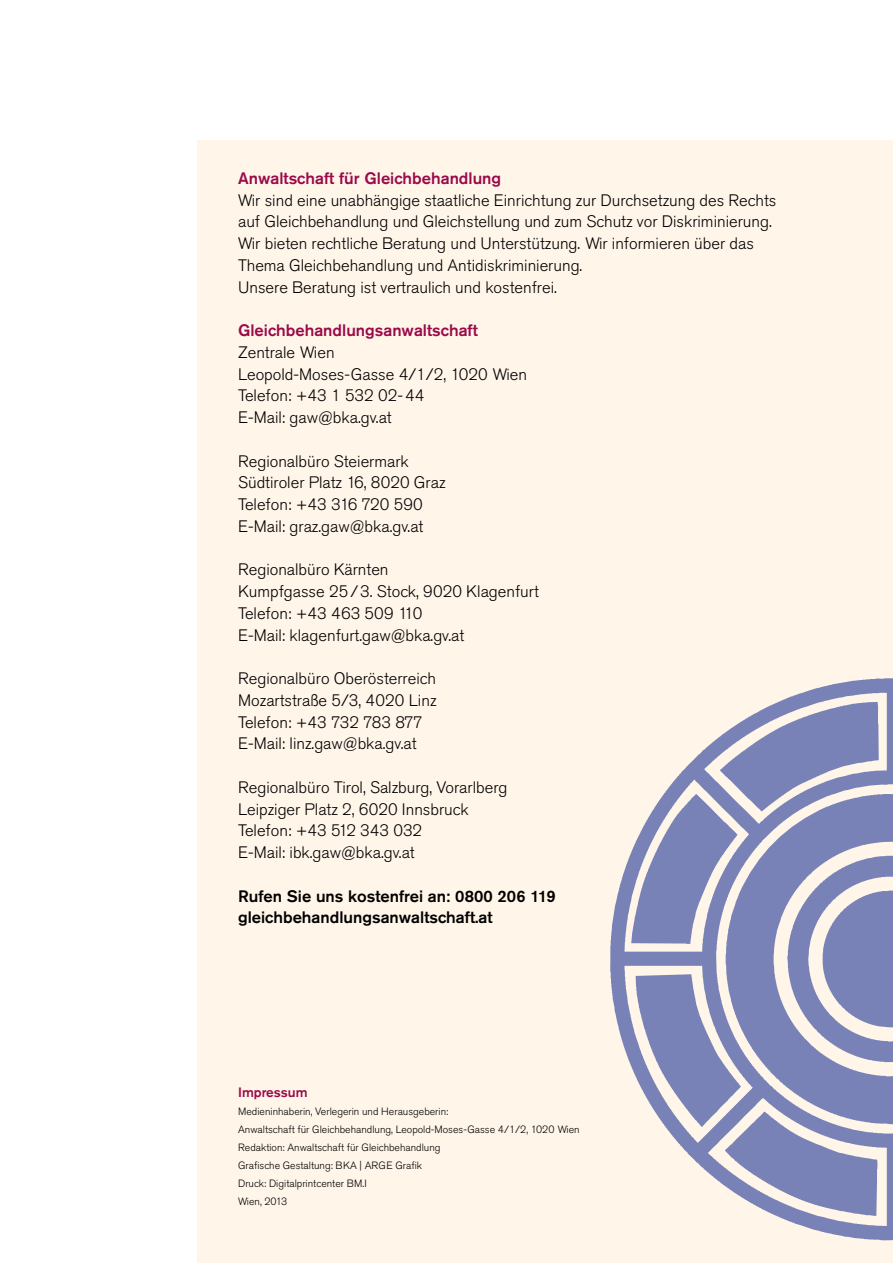
<style>
.page{position:relative;width:893px;height:1263px;background:#fff}
.page>*{position:absolute;margin:0;border:0;box-sizing:border-box;transform-origin:0 0}
.Kontakt{font:300 16.5px "Akzidenz Grotesk Pro";color:#000}
.Lauftext_GAW_11_14_5{font:300 16.5px/21.8px "Akzidenz Grotesk Pro";color:#000}
.Kontakt-2{font:500 16.5px/21.8px "Akzidenz Grotesk Pro";color:#000}
.Überschrift_3_Tag_H1{font:500 16.5px "Akzidenz Grotesk Pro";color:#9a0a4a}
.Impressum_Überschrift{font:500 13.5px "Akzidenz Grotesk Pro";color:#9a0a4a}
.Impressumtext{font:300 10.5px "Akzidenz Grotesk Pro";color:#000}
.Impressumtext-2{font:300 10.5px "Akzidenz Grotesk Pro";letter-spacing:-.02em;color:#000}
</style>
<div class="page">
<div style="left:198px;top:140px;width:695px;height:1123px;background:#fff5e9"></div>
<svg style="left:610px;top:678px;width:283px;height:563px;fill:#7882b6"></svg>
<h1 class="Überschrift_3_Tag_H1" style="left:238px;top:167px;width:265px">Anwaltschaft für Gleichbehandlung</h1>
<p class="Lauftext_GAW_11_14_5" style="left:238px;top:189px;width:540px">Wir sind eine unabhängige staatliche Einrichtung zur Durchsetzung des Rechts auf Gleichbehandlung und Gleichstellung und zum Schutz vor Diskriminierung.<br>Wir bieten rechtliche Beratung und Unterstützung. Wir informieren über das Thema Gleichbehandlung und Antidiskriminierung.<br>Unsere Beratung ist vertraulich und kostenfrei.</p>
<h1 class="Überschrift_3_Tag_H1" style="left:238px;top:320px;width:241px">Gleichbehandlungsanwaltschaft</h1>
<p class="Kontakt" style="left:238px;top:341px;width:98px">Zentrale Wien</p>
<p class="Kontakt" style="left:238px;top:363px;width:290px">Leopold-Moses-Gasse 4/1/2, 1020 Wien</p>
<p class="Kontakt" style="left:238px;top:385px;width:188px">Telefon: +43 1 532 02-44</p>
<p class="Kontakt" style="left:238px;top:407px;width:155px">E-Mail: gaw@bka.gv.at</p>
<p class="Kontakt" style="left:238px;top:450px;width:172px">Regionalbüro Steiermark</p>
<p class="Kontakt" style="left:238px;top:472px;width:209px">Südtiroler Platz 16, 8020 Graz</p>
<p class="Kontakt" style="left:238px;top:494px;width:186px">Telefon: +43 316 720 590</p>
<p class="Kontakt" style="left:238px;top:515px;width:187px">E-Mail: graz.gaw@bka.gv.at</p>
<p class="Kontakt" style="left:238px;top:559px;width:152px">Regionalbüro Kärnten</p>
<p class="Kontakt" style="left:238px;top:581px;width:302px">Kumpfgasse 25/3. Stock, 9020 Klagenfurt</p>
<p class="Kontakt" style="left:238px;top:602px;width:186px">Telefon: +43 463 509 110</p>
<p class="Kontakt" style="left:238px;top:624px;width:228px">E-Mail: klagenfurt.gaw@bka.gv.at</p>
<p class="Kontakt" style="left:238px;top:668px;width:199px">Regionalbüro Oberösterreich</p>
<p class="Kontakt" style="left:238px;top:689px;width:200px">Mozartstraße 5/3, 4020 Linz</p>
<p class="Kontakt" style="left:238px;top:711px;width:186px">Telefon: +43 732 783 877</p>
<p class="Kontakt" style="left:238px;top:733px;width:180px">E-Mail: linz.gaw@bka.gv.at</p>
<p class="Kontakt" style="left:238px;top:776px;width:271px">Regionalbüro Tirol, Salzburg, Vorarlberg</p>
<p class="Kontakt" style="left:238px;top:798px;width:232px">Leipziger Platz 2, 6020 Innsbruck</p>
<p class="Kontakt" style="left:238px;top:820px;width:186px">Telefon: +43 512 343 032</p>
<p class="Kontakt" style="left:238px;top:842px;width:178px">E-Mail: ibk.gaw@bka.gv.at</p>
<p class="Kontakt-2" style="left:238px;top:885px;width:319px">Rufen Sie uns kostenfrei an: 0800 206 119 gleichbehandlungsanwaltschaft.at</p>
<h1 class="Impressum_Überschrift" style="left:238px;top:1084px;width:71px">Impressum</h1>
<p class="Impressumtext" style="left:238px;top:1105px;width:212px">Medieninhaberin, Verlegerin und Herausgeberin:</p>
<p class="Impressumtext" style="left:238px;top:1123px;width:343px">Anwaltschaft für Gleichbehandlung, Leopold-Moses-Gasse 4/1/2, 1020 Wien</p>
<p class="Impressumtext" style="left:238px;top:1141px;width:204px">Redaktion: Anwaltschaft für Gleichbehandlung</p>
<p class="Impressumtext" style="left:238px;top:1159px;width:185px">Grafische Gestaltung: BKA | ARGE Grafik</p>
<p class="Impressumtext" style="left:238px;top:1177px;width:130px">Druck: Digitalprintcenter BM.I</p>
<p class="Impressumtext-2" style="left:238px;top:1195px;width:51px">Wien, 2013</p>
</div>
